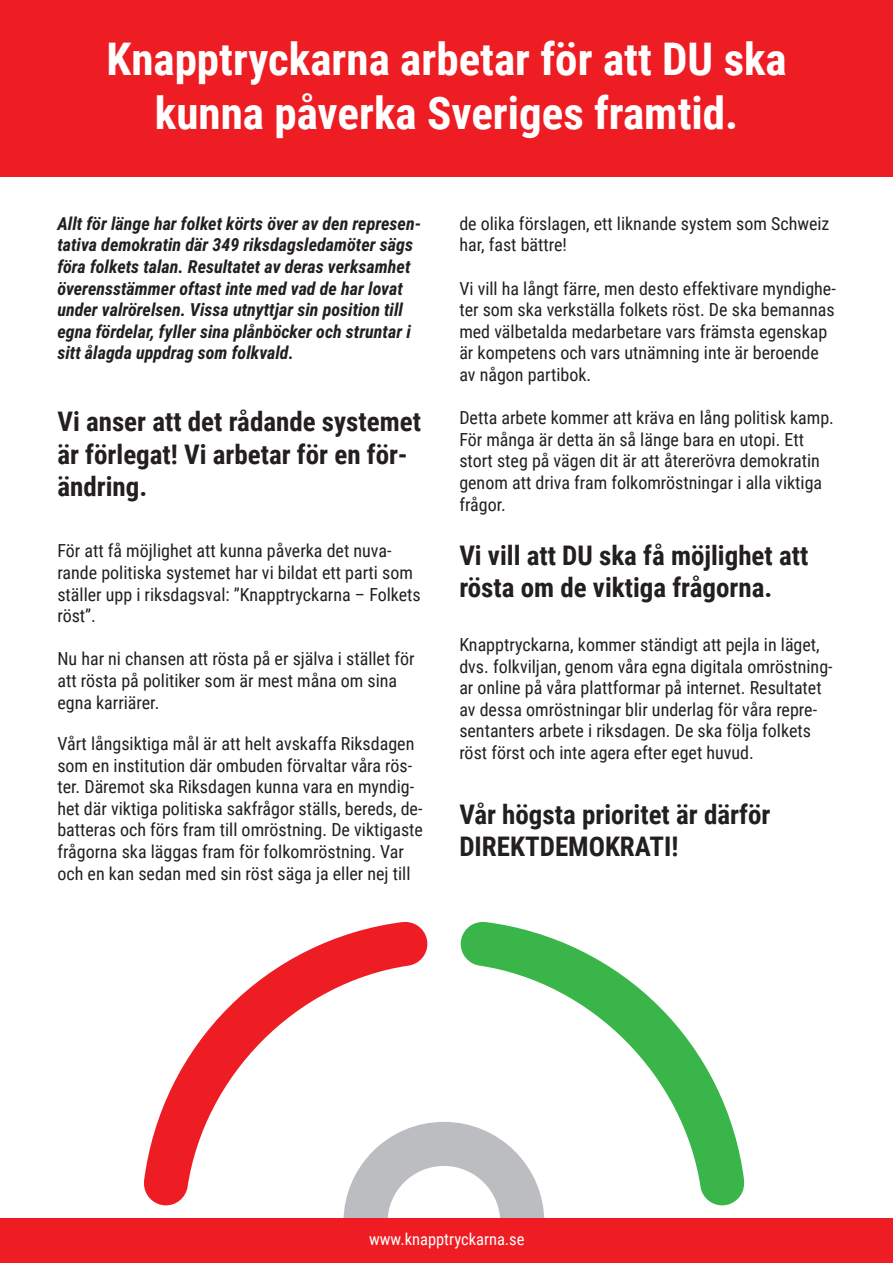
<style>
.page{position:relative;width:893px;height:1263px;background:#fff}
.page>*{position:absolute;margin:0;border:0;box-sizing:border-box;transform-origin:0 0}
.t1{font:700 45px/54px "Roboto Condensed";color:#fff;text-align:center}
.t2{font:700 27px/32.4px "Roboto Condensed";color:#231f20}
.t3{font:18px/21.6px "Roboto Condensed";color:#231f20}
.t4{font:italic 700 18px/21.6px "Roboto Condensed";color:#231f20}
.t5{font:16.5px "Roboto Condensed";color:#fff}
</style>
<div class="page">
<svg style="left:461px;top:922px;width:270px;height:200px"></svg>
<svg style="left:157px;top:922px;width:270px;height:200px"></svg>
<svg style="left:144px;top:1122px;width:600px;height:96px"></svg>
<div style="left:0;top:1218px;width:892px;height:45px;background:#ee1d23"></div>
<div style="left:0;top:0;width:893px;height:176px;background:#ee1d23"></div>
<p class="t1" style="left:106px;top:31px;width:682px">Knapptryckarna arbetar för att DU ska kunna påverka Sveriges framtid.</p>
<p class="t4" style="left:57px;top:212px;width:365px">Allt för länge har folket körts över av den represen&shy;tativa demokratin där 349 riksdagsledamöter sägs föra folkets talan. Resultatet av deras verksamhet överensstämmer oftast inte med vad de har lovat under valrörelsen. Vissa utnyttjar sin position till egna fördelar, fyller sina plånböcker och struntar i sitt ålagda uppdrag som folkvald.</p>
<p class="t2" style="left:57px;top:404px;width:365px">Vi anser att det rådande systemet är förlegat! Vi arbetar för en för&shy;ändring.</p>
<p class="t3" style="left:57px;top:539px;width:365px">För att få möjlighet att kunna påverka det nuva&shy;rande politiska systemet har vi bildat ett parti som ställer upp i riksdagsval: ”Knapptryckarna – Folkets röst”.</p>
<p class="t3" style="left:57px;top:647px;width:359px">Nu har ni chansen att rösta på er själva i stället för att rösta på politiker som är mest måna om sina egna karriärer.</p>
<p class="t3" style="left:57px;top:732px;width:367px">Vårt långsiktiga mål är att helt avskaffa Riksdagen som en institution där ombuden förvaltar våra rös&shy;ter. Däremot ska Riksdagen kunna vara en myndig&shy;het där viktiga politiska sakfrågor ställs, bereds, de&shy;batteras och förs fram till omröstning. De viktigaste frågorna ska läggas fram för folkomröstning. Var och en kan sedan med sin röst säga ja eller nej till</p>
<p class="t3" style="left:459px;top:212px;width:372px">de olika förslagen, ett liknande system som Schweiz har, fast bättre!</p>
<p class="t3" style="left:459px;top:277px;width:378px">Vi vill ha långt färre, men desto effektivare myndighe&shy;ter som ska verkställa folkets röst. De ska bemannas med välbetalda medarbetare vars främsta egenskap är kompetens och vars utnämning inte är beroende av någon partibok.</p>
<p class="t3" style="left:459px;top:406px;width:376px">Detta arbete kommer att kräva en lång politisk kamp.</p>
<p class="t3" style="left:459px;top:428px;width:364px">För många är detta än så länge bara en utopi. Ett stort steg på vägen dit är att återerövra demokratin genom att driva fram folkomröstningar i alla viktiga frågor.</p>
<p class="t2" style="left:459px;top:538px;width:350px">Vi vill att DU ska få möjlighet att rösta om de viktiga frågorna.</p>
<p class="t3" style="left:459px;top:633px;width:375px">Knapptryckarna, kommer ständigt att pejla in läget, dvs. folkviljan, genom våra egna digitala omröstning&shy;ar online på våra plattformar på internet. Resultatet av dessa omröstningar blir underlag för våra repre&shy;sentanters arbete i riksdagen. De ska följa folkets röst först och inte agera efter eget huvud.</p>
<p class="t2" style="left:459px;top:797px;width:313px">Vår högsta prioritet är därför</p>
<p class="t2" style="left:459px;top:829px;width:221px">DIREKTDEMOKRATI!</p>
<p class="t5" style="left:369px;top:1227px;width:157px">www.knapptryckarna.se</p>
</div>
